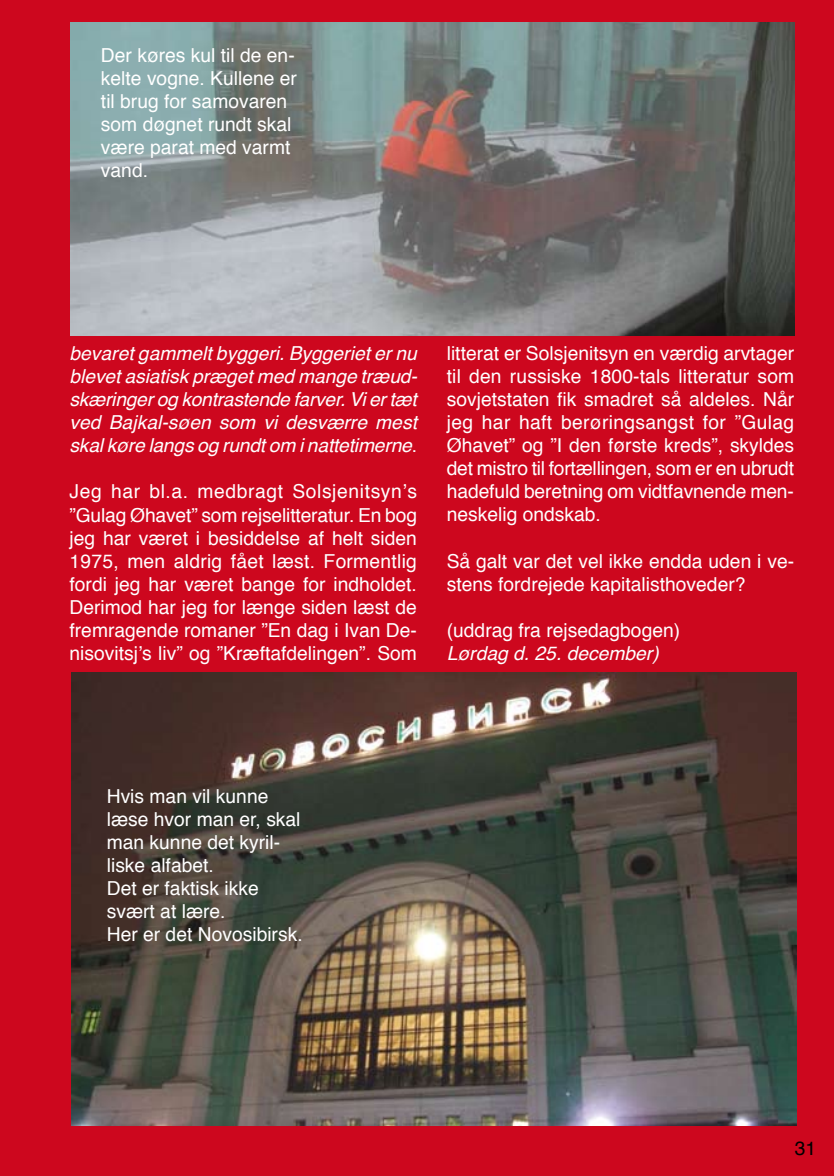
<style>
.page{position:relative;width:834px;height:1176px;background:#fff}
.page>*{position:absolute;margin:0;border:0;box-sizing:border-box;transform-origin:0 0}
.t1{font:21px "Tahoma";color:#000}
.t2{font:19.25px/23.1px "Helvetica";color:#fff}
.t3{font:italic 19.25px/23.1px "Helvetica";letter-spacing:-.01em;color:#fff;text-align:justify}
.t4{font:19.25px "Helvetica";color:#000}
.s1{font-style:normal}
</style>
<div class="page">
<div style="left:0;top:0;width:833px;height:1176px;background:#cd071e"></div>
<img style="left:70px;top:22px;width:724px;height:314px">
<img style="left:71px;top:673px;width:725px;height:452px">
<p class="t2" style="left:101px;top:44px;width:197px">Der køres kul til de en&shy;kelte vogne. Kullene er til brug for samovaren som døgnet rundt skal være parat med varmt vand.</p>
<p class="t3" style="left:69px;top:342px;width:349px">bevaret gammelt byggeri. Byggeriet er nu blevet asiatisk præget med mange træud&shy;skæringer og kontrastende farver. Vi er tæt ved Bajkal-søen som vi desværre mest skal køre langs og rundt om i nattetimerne<span class="s1">.</span></p>
<p class="t2" style="left:69px;top:481px;width:349px;text-align:justify">Jeg har bl.a. medbragt Solsjenitsyn’s ”Gulag Øhavet” som rejselitteratur. En bog jeg har været i besiddelse af helt siden 1975, men aldrig fået læst. Formentlig fordi jeg har været bange for indholdet.<br>Derimod har jeg for længe siden læst de fremragende romaner ”En dag i Ivan De&shy;nisovitsj’s liv” og ”Kræftafdelingen”. Som</p>
<p class="t2" style="left:446px;top:342px;width:349px;text-align:justify">litterat er Solsjenitsyn en værdig arvtager til den russiske 1800-tals litteratur som sovjetstaten fik smadret så aldeles. Når jeg har haft berøringsangst for ”Gulag Øhavet” og ”I den første kreds”, skyldes det mistro til fortællingen, som er en ubrudt hadefuld beretning om vidtfavnende men&shy;neskelig ondskab.</p>
<p class="t2" style="left:446px;top:550px;width:349px">Så galt var det vel ikke endda uden i ve&shy;stens fordrejede kapitalisthoveder?</p>
<p class="t2" style="left:446px;top:619px;width:235px">(uddrag fra rejsedagbogen)</p>
<p class="t3" style="left:446px;top:642px;width:213px">Lørdag d. 25. december)</p>
<p class="t2" style="left:107px;top:785px;width:197px">Hvis man vil kunne læse hvor man er, skal man kunne det kyril&shy;liske alfabet.<br>Det er faktisk ikke svært at lære.<br>Her er det Novosibirsk.</p>
<p class="t1" style="left:789px;top:1125px;width:24px">31</p>
<p class="t4" style="left:794px;top:1134px;width:23px">31</p>
</div>
